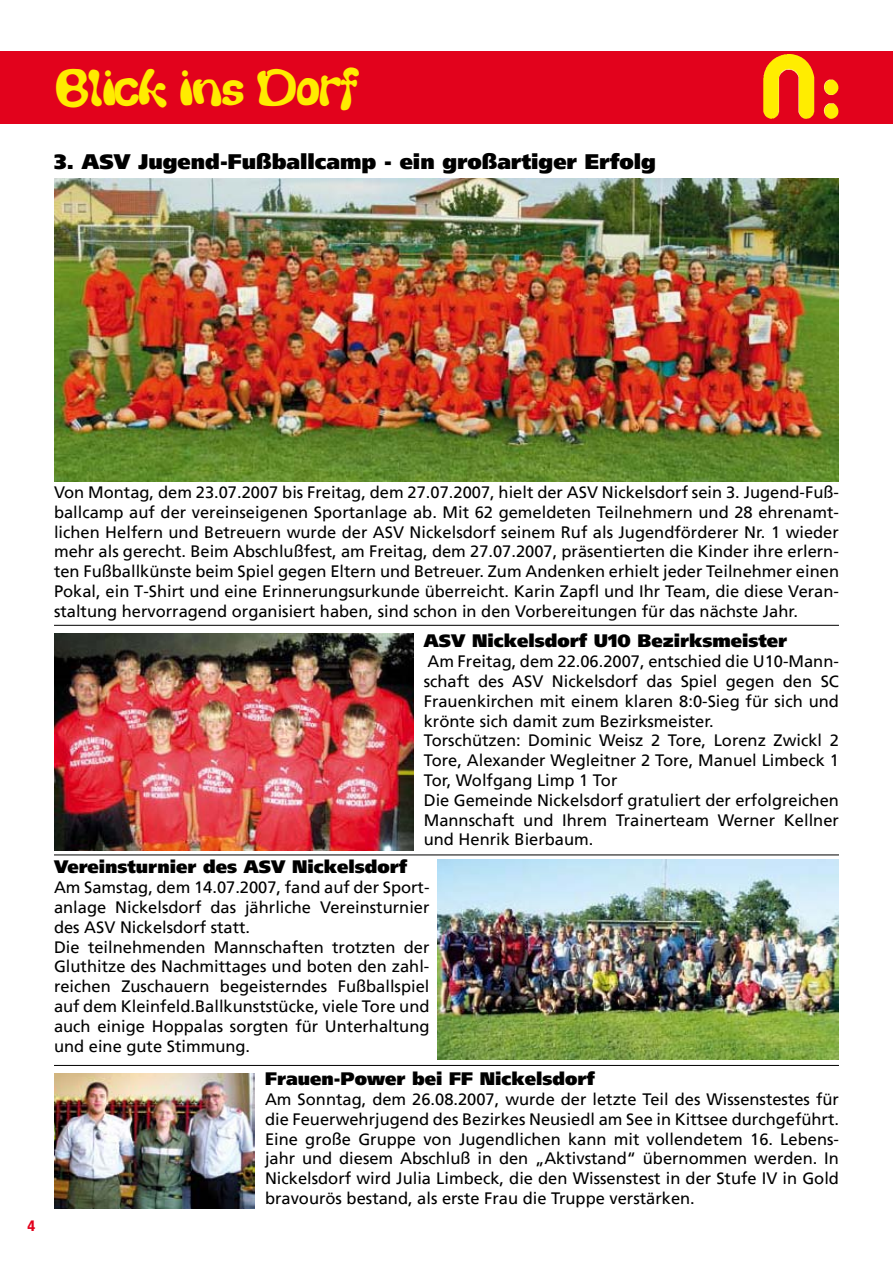
<style>
.page{position:relative;width:893px;height:1263px;background:#fff}
.page>*{position:absolute;margin:0;border:0;box-sizing:border-box;transform-origin:0 0}
.t1{font:45px "Thickhead";color:#ffec00}
.t2{font:900 21px "Frutiger";color:#000}
.t3{font:900 18px "Frutiger";color:#000}
.t4{font:16.5px/19.8px "Frutiger";color:#000;text-align:justify}
.t5{font:900 condensed 15px "Frutiger";color:#e2021c}
</style>
<div class="page">
<div style="left:0;top:51px;width:893px;height:73px;background:#e2021c"></div>
<img style="left:763px;top:54px;width:76px;height:65px">
<hr style="left:54px;top:625px;width:785px;height:1px;background:#000">
<hr style="left:54px;top:1065px;width:785px;height:1px;background:#000">
<hr style="left:54px;top:855px;width:785px;height:1px;background:#000">
<img style="left:54px;top:179px;width:785px;height:302px">
<img style="left:54px;top:633px;width:360px;height:217px">
<img style="left:437px;top:859px;width:402px;height:200px">
<img style="left:54px;top:1073px;width:201px;height:136px">
<h1 class="t1" style="left:54px;top:63px;width:304px">Blick ins Dorf</h1>
<p class="t2" style="left:54px;top:149px;width:604px">3. ASV Jugend-Fußballcamp - ein großartiger Erfolg</p>
<p class="t5" style="left:27px;top:1216px;width:9px">4</p>
<p class="t4" style="left:54px;top:482px;width:787px">Von Montag, dem 23.07.2007 bis Freitag, dem 27.07.2007, hielt der ASV Nickelsdorf sein 3. Jugend-Fuß&shy;ballcamp auf der vereinseigenen Sportanlage ab. Mit 62 gemeldeten Teilnehmern und 28 ehrenamt&shy;lichen Helfern und Betreuern wurde der ASV Nickelsdorf seinem Ruf als Jugendförderer Nr. 1 wieder mehr als gerecht. Beim Abschlußfest, am Freitag, dem 27.07.2007, präsentierten die Kinder ihre erlern&shy;ten Fußballkünste beim Spiel gegen Eltern und Betreuer. Zum Andenken erhielt jeder Teilnehmer einen Pokal, ein T-Shirt und eine Erinnerungsurkunde überreicht. Karin Zapfl und Ihr Team, die diese Veran&shy;staltung hervorragend organisiert haben, sind schon in den Vorbereitungen für das nächste Jahr.</p>
<p class="t3" style="left:424px;top:630px;width:365px">ASV Nickelsdorf U10 Bezirksmeister</p>
<p class="t4" style="left:424px;top:651px;width:417px;text-align:left">Am Freitag, dem 22.06.2007, entschied die U10-Mann&shy;schaft des ASV Nickelsdorf das Spiel gegen den SC Frauenkirchen mit einem klaren 8:0-Sieg für sich und krönte sich damit zum Bezirksmeister.<br>Torschützen: Dominic Weisz 2 Tore, Lorenz Zwickl 2<br>Tore, Alexander Wegleitner 2 Tore, Manuel Limbeck 1<br>Tor, Wolfgang Limp 1 Tor<br>Die Gemeinde Nickelsdorf gratuliert der erfolgreichen Mannschaft und Ihrem Trainerteam Werner Kellner und Henrik Bierbaum.</p>
<p class="t3" style="left:54px;top:856px;width:355px">Vereinsturnier des ASV Nickelsdorf</p>
<p class="t4" style="left:54px;top:878px;width:377px;text-align:left">Am Samstag, dem 14.07.2007, fand auf der Sport&shy;anlage Nickelsdorf das jährliche Vereinsturnier des ASV Nickelsdorf statt.<br>Die teilnehmenden Mannschaften trotzten der Gluthitze des Nachmittages und boten den zahl&shy;reichen Zuschauern begeisterndes Fußballspiel auf dem Kleinfeld.Ballkunststücke, viele Tore und auch einige Hoppalas sorgten für Unterhaltung und eine gute Stimmung.</p>
<p class="t3" style="left:265px;top:1068px;width:331px">Frauen-Power bei FF Nickelsdorf</p>
<p class="t4" style="left:265px;top:1089px;width:575px">Am Sonntag, dem 26.08.2007, wurde der letzte Teil des Wissenstestes für die Feuerwehrjugend des Bezirkes Neusiedl am See in Kittsee durchgeführt.<br>Eine große Gruppe von Jugendlichen kann mit vollendetem 16. Lebens&shy;jahr und diesem Abschluß in den „Aktivstand“ übernommen werden. In Nickelsdorf wird Julia Limbeck, die den Wissenstest in der Stufe IV in Gold bravourös bestand, als erste Frau die Truppe verstärken.</p>
</div>
